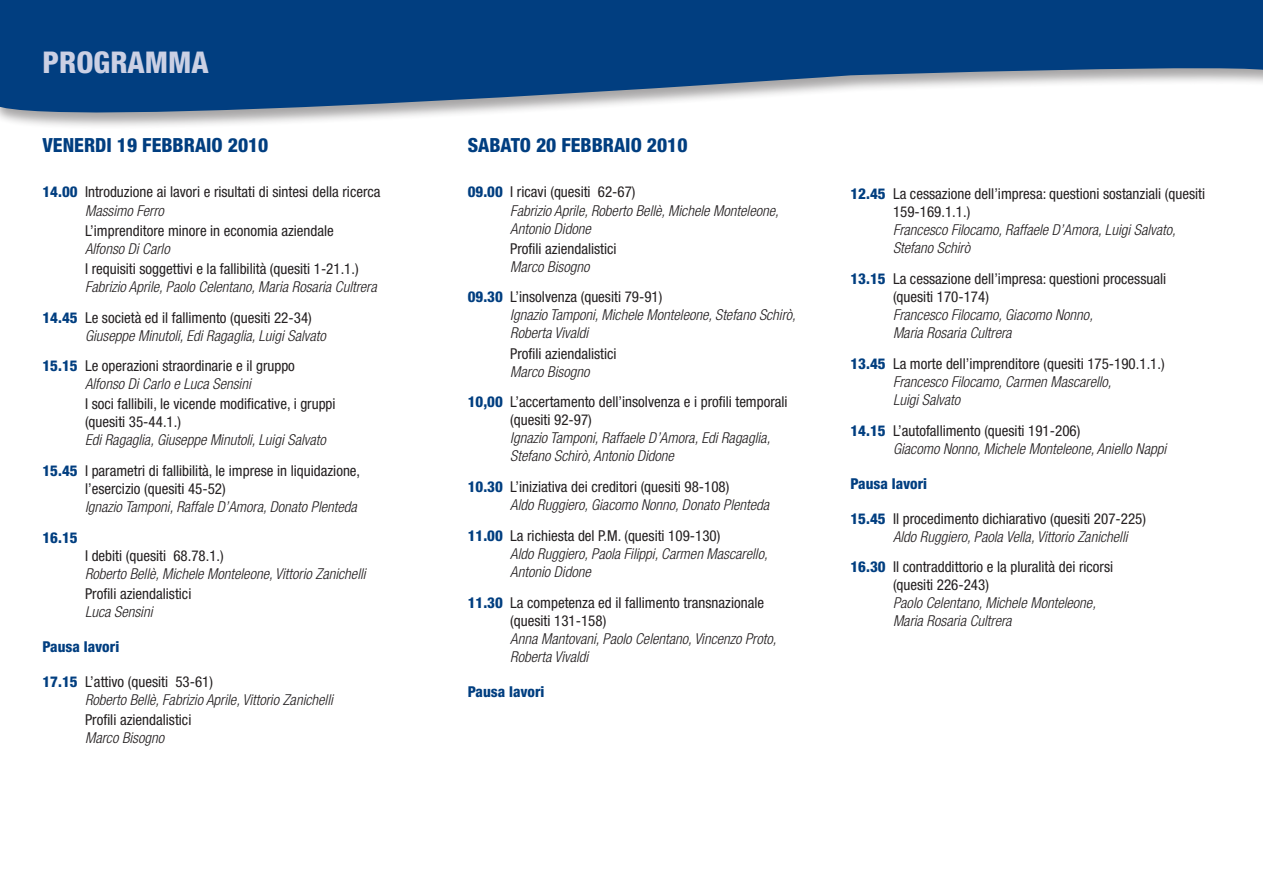
<style>
.page{position:relative;width:1263px;height:893px;background:#fff}
.page>*{position:absolute;margin:0;border:0;box-sizing:border-box;transform-origin:0 0}
.t1{font:800 condensed 30px "Helvetica Neue";color:#cbd0e4}
.testo{font:800 condensed 19.5px "Helvetica Neue";color:#013e80}
.AUTORI{font:italic 300 condensed 15px/18px "Helvetica Neue";color:#231f20}
.ORARIO{font:condensed 15px/18px "Helvetica Neue";color:#231f20}
.CONFERENZA_OK{font:condensed 15px/18px "Helvetica Neue";color:#231f20}
.ORARIO-2{font:800 condensed 15px "Helvetica Neue";color:#013e80}
.s1{font-weight:800;color:#013e80}
</style>
<div class="page">
<svg style="left:0;top:0;width:1263px;height:126px;fill:#013e80"></svg>
<p class="t1" style="left:43px;top:44px;width:89px">PROGRAMMA</p>
<p class="testo" style="left:43px;top:133px;width:227px">venerdi 19 FEBBRAIO 2010</p>
<p class="ORARIO" style="left:43px;top:183px;width:340px"><span class="s1">14.00</span> Introduzione ai lavori e risultati di sintesi della ricerca</p>
<p class="AUTORI" style="left:85px;top:201px;width:80px">Massimo Ferro</p>
<p class="CONFERENZA_OK" style="left:85px;top:221px;width:250px">L’imprenditore minore in economia aziendale</p>
<p class="AUTORI" style="left:85px;top:239px;width:86px">Alfonso Di Carlo</p>
<p class="CONFERENZA_OK" style="left:85px;top:259px;width:275px">I requisiti soggettivi e la fallibilità (quesiti 1-21.1.)</p>
<p class="AUTORI" style="left:85px;top:277px;width:293px">Fabrizio Aprile, Paolo Celentano, Maria Rosaria Cultrera</p>
<p class="ORARIO" style="left:43px;top:308px;width:271px"><span class="s1">14.45</span> Le società ed il fallimento (quesiti 22-34)</p>
<p class="AUTORI" style="left:85px;top:326px;width:242px">Giuseppe Minutoli, Edi Ragaglia, Luigi Salvato</p>
<p class="ORARIO" style="left:43px;top:357px;width:254px"><span class="s1">15.15</span> Le operazioni straordinarie e il gruppo</p>
<p class="AUTORI" style="left:85px;top:375px;width:167px">Alfonso Di Carlo e Luca Sensini</p>
<p class="CONFERENZA_OK" style="left:85px;top:395px;width:252px">I soci fallibili, le vicende modificative, i gruppi (quesiti 35-44.1.)</p>
<p class="AUTORI" style="left:85px;top:431px;width:242px">Edi Ragaglia, Giuseppe Minutoli, Luigi Salvato</p>
<p class="ORARIO" style="left:85px;top:462px;width:277px;text-indent:-43px"><span class="s1">15.45</span> I parametri di fallibilità, le imprese in liquidazione, l’esercizio (quesiti 45-52)</p>
<p class="AUTORI" style="left:85px;top:498px;width:273px">Ignazio Tamponi, Raffale D’Amora, Donato Plenteda</p>
<p class="ORARIO-2" style="left:43px;top:528px;width:37px">16.15</p>
<p class="CONFERENZA_OK" style="left:85px;top:546px;width:140px">I debiti (quesiti 68.78.1.)</p>
<p class="AUTORI" style="left:85px;top:564px;width:282px">Roberto Bellè, Michele Monteleone, Vittorio Zanichelli</p>
<p class="CONFERENZA_OK" style="left:85px;top:585px;width:108px">Profili aziendalistici</p>
<p class="AUTORI" style="left:85px;top:603px;width:69px">Luca Sensini</p>
<p class="ORARIO-2" style="left:43px;top:637px;width:78px">Pausa lavori</p>
<p class="ORARIO" style="left:43px;top:673px;width:172px"><span class="s1">17.15</span> L’attivo (quesiti 53-61)</p>
<p class="AUTORI" style="left:85px;top:691px;width:249px">Roberto Bellè, Fabrizio Aprile, Vittorio Zanichelli</p>
<p class="CONFERENZA_OK" style="left:85px;top:711px;width:108px">Profili aziendalistici</p>
<p class="AUTORI" style="left:85px;top:729px;width:81px">Marco Bisogno</p>
<p class="testo" style="left:468px;top:133px;width:44px">SABATO</p>
<p class="testo" style="left:536px;top:133px;width:153px">20 FEBBRAIO 2010</p>
<p class="ORARIO" style="left:468px;top:183px;width:169px"><span class="s1">09.00</span> I ricavi (quesiti 62-67)</p>
<p class="AUTORI" style="left:510px;top:201px;width:270px">Fabrizio Aprile, Roberto Bellè, Michele Monteleone,<br>Antonio Didone</p>
<p class="CONFERENZA_OK" style="left:510px;top:239px;width:108px">Profili aziendalistici</p>
<p class="AUTORI" style="left:510px;top:257px;width:81px">Marco Bisogno</p>
<p class="ORARIO" style="left:468px;top:288px;width:196px"><span class="s1">09.30</span> L’insolvenza (quesiti 79-91)</p>
<p class="AUTORI" style="left:510px;top:306px;width:287px">Ignazio Tamponi, Michele Monteleone, Stefano Schirò,<br>Roberta Vivaldi</p>
<p class="CONFERENZA_OK" style="left:510px;top:344px;width:108px">Profili aziendalistici</p>
<p class="AUTORI" style="left:510px;top:362px;width:81px">Marco Bisogno</p>
<p class="ORARIO" style="left:510px;top:393px;width:279px;text-indent:-43px"><span class="s1">10,00</span> L’accertamento dell’insolvenza e i profili temporali (quesiti 92-97)</p>
<p class="AUTORI" style="left:510px;top:429px;width:261px">Ignazio Tamponi, Raffaele D’Amora, Edi Ragaglia,<br>Stefano Schirò, Antonio Didone</p>
<p class="ORARIO" style="left:468px;top:478px;width:263px"><span class="s1">10.30</span> L’iniziativa dei creditori (quesiti 98-108)</p>
<p class="AUTORI" style="left:510px;top:496px;width:260px">Aldo Ruggiero, Giacomo Nonno, Donato Plenteda</p>
<p class="ORARIO" style="left:468px;top:526px;width:254px"><span class="s1">11.00</span> La richiesta del P.M. (quesiti 109-130)</p>
<p class="AUTORI" style="left:510px;top:544px;width:259px">Aldo Ruggiero, Paola Filippi, Carmen Mascarello,<br>Antonio Didone</p>
<p class="ORARIO" style="left:510px;top:593px;width:255px;text-indent:-43px"><span class="s1">11.30</span> La competenza ed il fallimento transnazionale (quesiti 131-158)</p>
<p class="AUTORI" style="left:510px;top:629px;width:268px">Anna Mantovani, Paolo Celentano, Vincenzo Proto,<br>Roberta Vivaldi</p>
<p class="ORARIO-2" style="left:468px;top:682px;width:78px">Pausa lavori</p>
<p class="ORARIO" style="left:893px;top:185px;width:314px;text-indent:-43px"><span class="s1">12.45</span> La cessazione dell’impresa: questioni sostanziali (quesiti<br>159-169.1.1.)</p>
<p class="AUTORI" style="left:893px;top:221px;width:284px">Francesco Filocamo, Raffaele D’Amora, Luigi Salvato,<br>Stefano Schirò</p>
<p class="ORARIO" style="left:893px;top:270px;width:275px;text-indent:-43px"><span class="s1">13.15</span> La cessazione dell’impresa: questioni processuali (quesiti 170-174)</p>
<p class="AUTORI" style="left:893px;top:306px;width:201px">Francesco Filocamo, Giacomo Nonno,<br>Maria Rosaria Cultrera</p>
<p class="ORARIO" style="left:850px;top:354px;width:316px"><span class="s1">13.45</span> La morte dell’imprenditore (quesiti 175-190.1.1.)</p>
<p class="AUTORI" style="left:893px;top:372px;width:220px">Francesco Filocamo, Carmen Mascarello,<br>Luigi Salvato</p>
<p class="ORARIO" style="left:850px;top:421px;width:231px"><span class="s1">14.15</span> L’autofallimento (quesiti 191-206)</p>
<p class="AUTORI" style="left:893px;top:439px;width:275px">Giacomo Nonno, Michele Monteleone, Aniello Nappi</p>
<p class="ORARIO-2" style="left:850px;top:474px;width:78px">Pausa lavori</p>
<p class="ORARIO" style="left:850px;top:509px;width:297px"><span class="s1">15.45</span> Il procedimento dichiarativo (quesiti 207-225)</p>
<p class="AUTORI" style="left:893px;top:527px;width:236px">Aldo Ruggiero, Paola Vella, Vittorio Zanichelli</p>
<p class="ORARIO" style="left:893px;top:558px;width:222px;text-indent:-43px"><span class="s1">16.30</span> Il contraddittorio e la pluralità dei ricorsi (quesiti 226-243)</p>
<p class="AUTORI" style="left:893px;top:594px;width:204px">Paolo Celentano, Michele Monteleone,<br>Maria Rosaria Cultrera</p>
</div>
